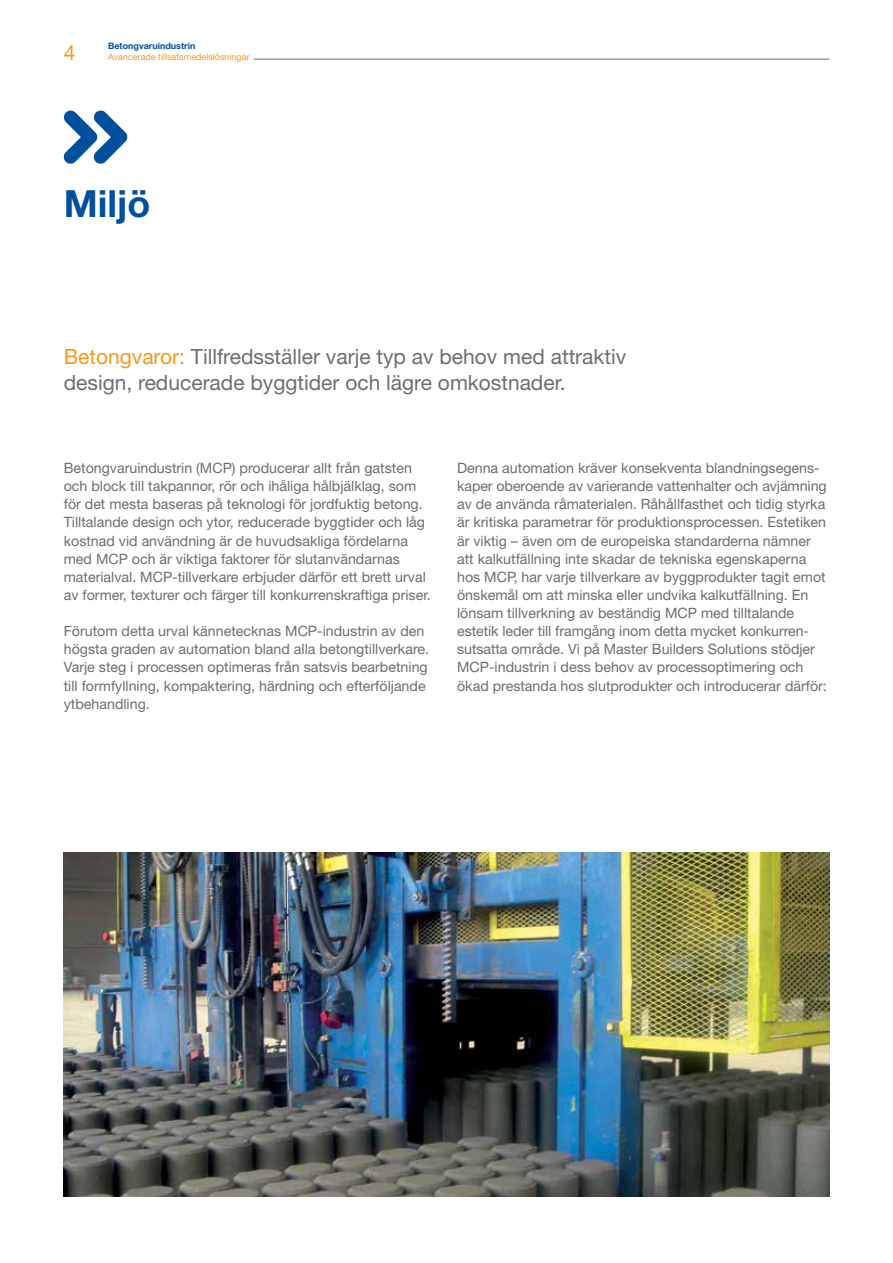
<style>
.page{position:relative;width:893px;height:1263px;background:#fff}
.page>*{position:absolute;margin:0;border:0;box-sizing:border-box;transform-origin:0 0}
.t1{font:700 37.5px "Helvetica Neue LT Pro";color:#00509e}
.t2{font:21px/25.5px "Helvetica Neue LT Pro";color:#6d6e71}
.t3{font:21px "Helvetica Neue LT Pro";color:#f8991d}
.t4{font:14.25px/18.1px "Helvetica Neue LT Pro";color:#6d6e71}
.t5{font:9px "Helvetica Neue LT Pro";color:#f8991d}
.t6{font:700 9px "Helvetica Neue LT Pro";color:#00509e}
.s1{color:#f8991d}
</style>
<div class="page">
<hr style="left:254px;top:59px;width:575px;height:1px;background:#6d6e71">
<svg style="left:64px;top:111px;width:63px;height:53px"></svg>
<img style="left:64px;top:852px;width:765px;height:345px">
<hr style="left:892px;top:979px;width:1px;height:218px;background:#f8991d">
<h2 class="t3" style="left:64px;top:39px;width:13px">4</h2>
<p class="t6" style="left:108px;top:40px;width:89px">Betongvaruindustrin</p>
<p class="t5" style="left:108px;top:51px;width:143px">Avancerade tillsatsmedelslösningar</p>
<h1 class="t1" style="left:64px;top:180px;width:88px">Miljö</h1>
<h2 class="t2" style="left:64px;top:344px;width:564px"><span class="s1">Betongvaror:</span> Tillfredsställer varje typ av behov med attraktiv design, reducerade byggtider och lägre omkostnader.</h2>
<p class="t4" style="left:64px;top:458px;width:368px">Betongvaruindustrin (MCP) producerar allt från gatsten och block till takpannor, rör och ihåliga hålbjälklag, som för det mesta baseras på teknologi för jordfuktig betong.<br>Tilltalande design och ytor, reducerade byggtider och låg kostnad vid användning är de huvudsakliga fördelarna med MCP och är viktiga faktorer för slutanvändarnas materialval. MCP-tillverkare erbjuder därför ett brett urval av former, texturer och färger till konkurrenskraftiga priser.</p>
<p class="t4" style="left:64px;top:622px;width:367px">Förutom detta urval kännetecknas MCP-industrin av den högsta graden av automation bland alla betongtillverkare.<br>Varje steg i processen optimeras från satsvis bearbetning till formfyllning, kompaktering, härdning och efterföljande ytbehandling.</p>
<p class="t4" style="left:457px;top:459px;width:371px">Denna automation kräver konsekventa blandningsegens&shy;kaper oberoende av varierande vattenhalter och avjämning av de använda råmaterialen. Råhållfasthet och tidig styrka är kritiska parametrar för produktionsprocessen. Estetiken är viktig – även om de europeiska standarderna nämner att kalkutfällning inte skadar de tekniska egenskaperna hos MCP, har varje tillverkare av byggprodukter tagit emot önskemål om att minska eller undvika kalkutfällning. En lönsam tillverkning av beständig MCP med tilltalande estetik leder till framgång inom detta mycket konkurren&shy;sutsatta område. Vi på Master Builders Solutions stödjer MCP-industrin i dess behov av processoptimering och ökad prestanda hos slutprodukter och introducerar därför:</p>
</div>
